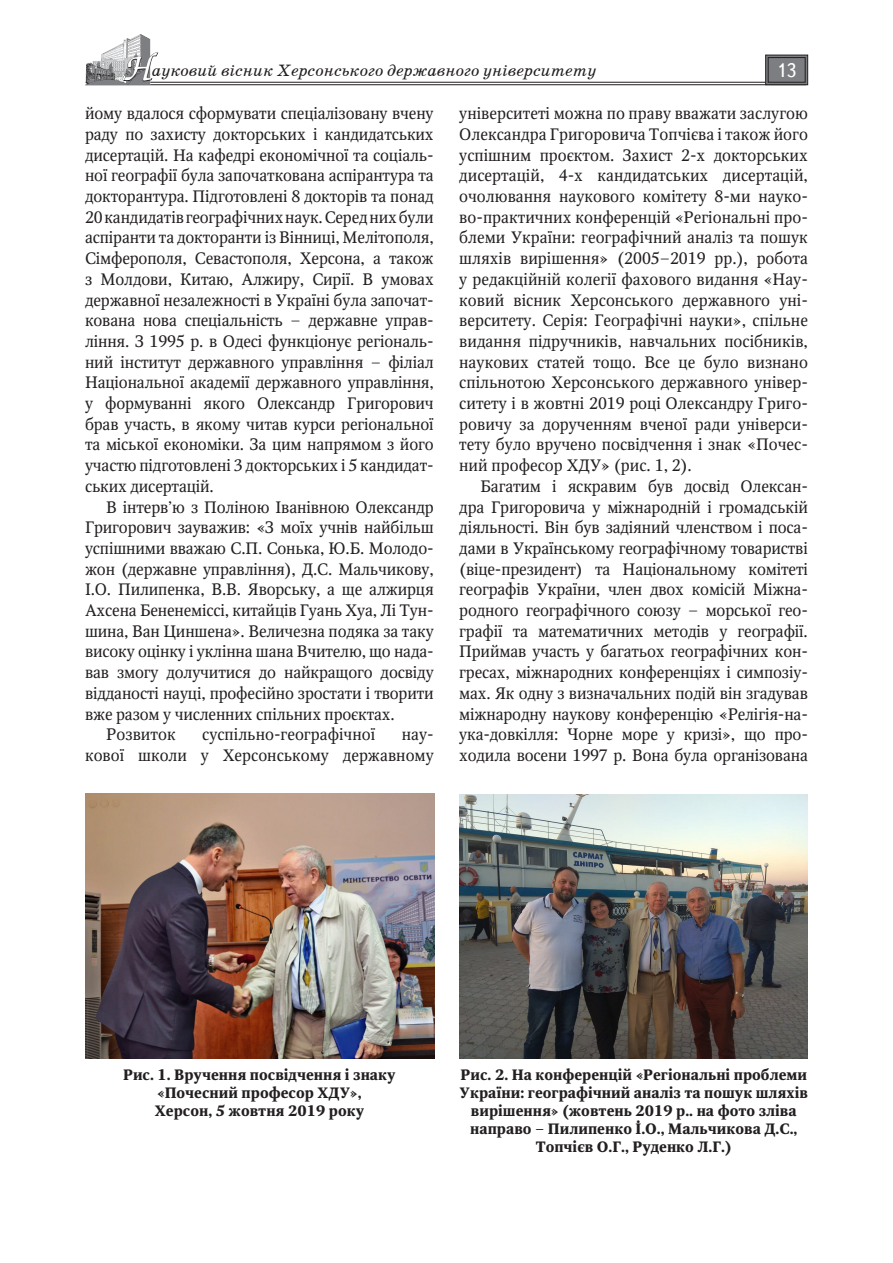
<style>
.page{position:relative;width:893px;height:1263px;background:#fff}
.page>*{position:absolute;margin:0;border:0;box-sizing:border-box;transform-origin:0 0}
.t1{font:19.5px "Ukrainian Text";color:#fff}
.Текст_основной_G{font:16.5px/20.7px "Octava";letter-spacing:-.01em;color:#231f20;text-align:justify}
.t2{font:italic 16.5px "School Book C";color:#231f20}
.Рисунок{font:700 15px/18px "Octava";color:#231f20;text-align:center}
.s1{font-family:"Zapf Chancer";font-style:normal;font-size:30px;color:#fff}
</style>
<div class="page">
<hr style="left:85px;top:82px;width:721px;height:1px;background:#231f20">
<hr style="left:85px;top:84px;width:721px;height:1px;background:#231f20">
<img style="left:85px;top:34px;width:66px;height:50px">
<svg style="left:123px;top:52px;width:36px;height:30px"></svg>
<svg style="left:765px;top:55px;width:43px;height:30px"></svg>
<div style="left:768px;top:57px;width:37px;height:25px;border:1px solid #231f20"></div>
<img style="left:85px;top:793px;width:349px;height:265px">
<img style="left:459px;top:794px;width:349px;height:264px">
<p class="t2" style="left:124px;top:61px;width:474px"><span class="s1">Н</span>ауковий вісник Херсонського державного університету</p>
<p class="t1" style="left:776px;top:60px;width:22px">13</p>
<p class="Текст_основной_G" style="left:85px;top:103px;width:350px">йому вдалося сформувати спеціалізовану вчену раду по захисту докторських і кандидатських дисертацій. На кафедрі економічної та соціаль&shy;ної географії була започаткована аспірантура та докторантура. Підготовлені 8 докторів та понад 20 кандидатів географічних наук. Серед них були аспіранти та докторанти із Вінниці, Мелітополя, Сімферополя, Севастополя, Херсона, а також з Молдови, Китаю, Алжиру, Сирії. В умовах державної незалежності в Україні була започат&shy;кована нова спеціальність – державне управ&shy;ління. З 1995 р. в Одесі функціонує регіональ&shy;ний інститут державного управління – філіал Національної академії державного управління, у формуванні якого Олександр Григорович брав участь, в якому читав курси регіональної та міської економіки. За цим напрямом з його участю підготовлені 3 докторських і 5 кандидат&shy;ських дисертацій.</p>
<p class="Текст_основной_G" style="left:85px;top:496px;width:350px;text-indent:21px">В інтерв’ю з Поліною Іванівною Олександр Григорович зауважив: «З моїх учнів найбільш успішними вважаю С.П. Сонька, Ю.Б. Молодо&shy;жон (державне управління), Д.С. Мальчикову, І.О. Пилипенка, В.В. Яворську, а ще алжирця Ахсена Бененеміссі, китайців Гуань Хуа, Лі Тун&shy;шина, Ван Циншена». Величезна подяка за таку високу оцінку і уклінна шана Вчителю, що нада&shy;вав змогу долучитися до найкращого досвіду відданості науці, професійно зростати і творити вже разом у численних спільних проєктах.</p>
<p class="Текст_основной_G" style="left:106px;top:724px;width:71px">Розвиток</p>
<p class="Текст_основной_G" style="left:202px;top:724px;width:175px">суспільно-географічної</p>
<p class="Текст_основной_G" style="left:459px;top:103px;width:350px">університеті можна по праву вважати заслугою Олександра Григоровича Топчієва і також його успішним проєктом. Захист 2-х докторських дисертацій, 4-х кандидатських дисертацій, очолювання наукового комітету 8-ми науко&shy;во-практичних конференцій «Регіональні про&shy;блеми України: географічний аналіз та пошук шляхів вирішення» (2005–2019 рр.), робота у редакційній колегії фахового видання «Нау&shy;ковий вісник Херсонського державного уні&shy;верситету. Серія: Географічні науки», спільне видання підручників, навчальних посібників, наукових статей тощо. Все це було визнано спільнотою Херсонського державного універ&shy;ситету і в жовтні 2019 році Олександру Григо&shy;ровичу за дорученням вченої ради універси&shy;тету було вручено посвідчення і знак «Почес&shy;ний професор ХДУ» (рис. 1, 2).</p>
<p class="Текст_основной_G" style="left:459px;top:476px;width:350px;text-indent:21px">Багатим і яскравим був досвід Олексан&shy;дра Григоровича у міжнародній і громадській діяльності. Він був задіяний членством і поса&shy;дами в Українському географічному товаристві (віце-президент) та Національному комітеті географів України, член двох комісій Міжна&shy;родного географічного союзу – морської гео&shy;графії та математичних методів у географії.<br>Приймав участь у багатьох географічних кон&shy;гресах, міжнародних конференціях і симпозіу&shy;мах. Як одну з визначальних подій він згадував міжнародну наукову конференцію «Релігія-на&shy;ука-довкілля: Чорне море у кризі», що про&shy;ходила восени 1997 р. Вона була організована</p>
<p class="Текст_основной_G" style="left:85px;top:724px;width:350px;text-align:right">нау-<br>кової школи у Херсонському державному</p>
<p class="Рисунок" style="left:123px;top:1066px;width:274px">Рис. 1. Вручення посвідчення і знаку «Почесний професор ХДУ»,<br>Херсон, 5 жовтня 2019 року</p>
<p class="Рисунок" style="left:459px;top:1066px;width:350px">Рис. 2. На конференцій «Регіональні проблеми України: географічний аналіз та пошук шляхів вирішення» (жовтень 2019 р.. на фото зліва направо – Пилипенко І.О., Мальчикова Д.С., Топчієв О.Г., Руденко Л.Г.)</p>
</div>
